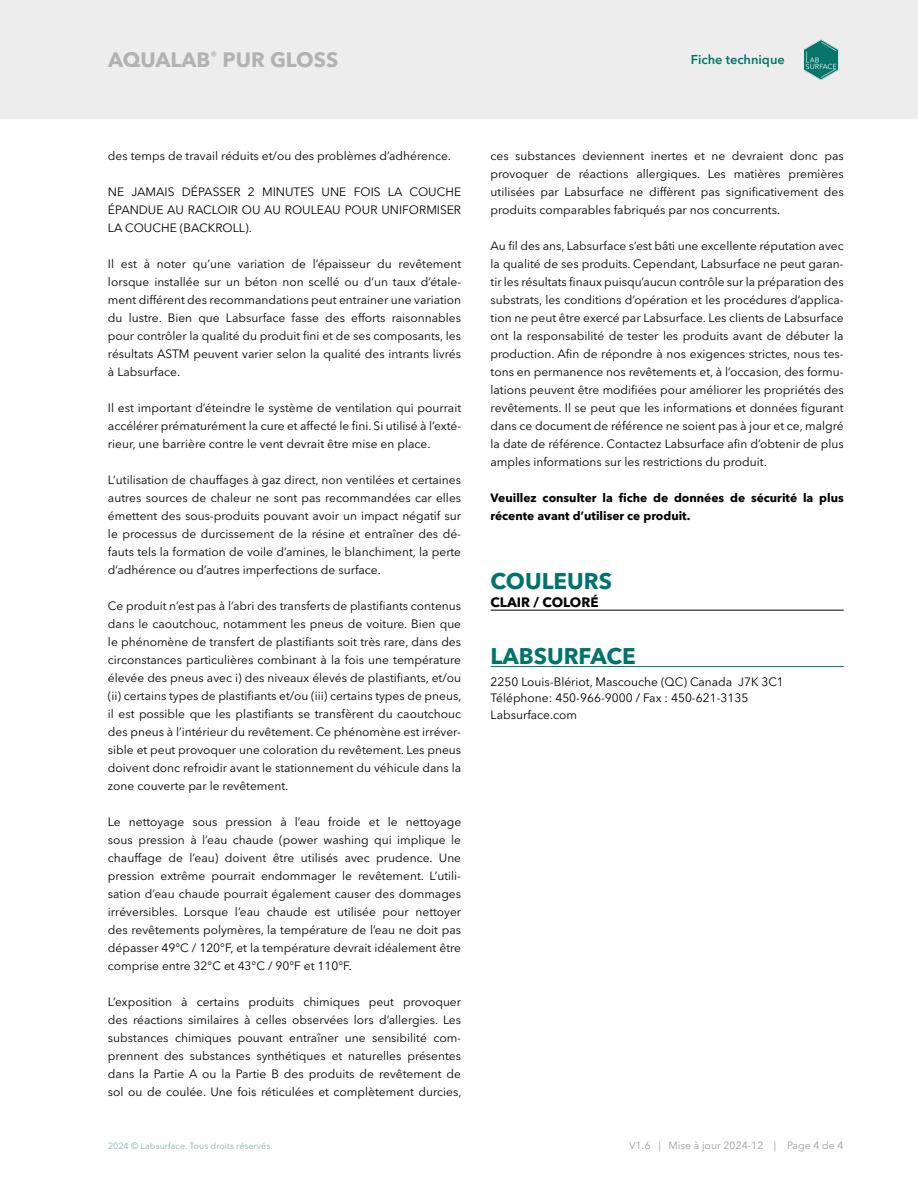
<style>
.page{position:relative;width:918px;height:1188px;background:#fff}
.page>*{position:absolute;margin:0;border:0;box-sizing:border-box;transform-origin:0 0}
.t1{font:700 22.5px "Avenir Next LT Pro";color:#00746b}
.t2{font:700 20.7px "Avenir Next LT Pro";color:#b3b2b2}
.t3{font:700 13.5px "Avenir Next LT Pro";color:#000}
.t4{font:600 12.75px "Avenir Next LT Pro";color:#00746b}
.t5{font:12px/18px "Avenir Next LT Pro";color:#000;text-align:justify}
.t6{font:700 12px/18px "Avenir Next LT Pro";color:#000}
.t7{font:10.5px "Avenir Next LT Pro";color:#9d9d9c}
.t8{font:9px "Avenir Next LT Pro";color:#8cb2ae}
</style>
<div class="page">
<div style="left:0;top:0;width:918px;height:119px;background:#ededed"></div>
<img style="left:803px;top:39px;width:36px;height:41px">
<hr style="left:491px;top:610px;width:353px;height:1px;background:#000">
<hr style="left:491px;top:666px;width:353px;height:1px;background:#00746b">
<h2 class="t2" style="left:108px;top:47px;width:232px">AQUALAB<sup>®</sup> PUR GLOSS</h2>
<p class="t4" style="left:691px;top:52px;width:95px">Fiche technique</p>
<p class="t5" style="left:108px;top:147px;width:344px">des temps de travail réduits et/ou des problèmes d’adhérence.</p>
<p class="t5" style="left:108px;top:183px;width:355px">NE JAMAIS DÉPASSER 2 MINUTES UNE FOIS LA COUCHE ÉPANDUE AU RACLOIR OU AU ROULEAU POUR UNIFORMISER LA COUCHE (BACKROLL).</p>
<p class="t5" style="left:108px;top:255px;width:355px">Il est à noter qu’une variation de l’épaisseur du revêtement lorsque installée sur un béton non scellé ou d’un taux d’étale&shy;ment différent des recommandations peut entrainer une variation du lustre. Bien que Labsurface fasse des efforts raisonnables pour contrôler la qualité du produit fini et de ses composants, les résultats ASTM peuvent varier selon la qualité des intrants livrés à Labsurface.</p>
<p class="t5" style="left:108px;top:399px;width:355px">Il est important d’éteindre le système de ventilation qui pourrait accélérer prématurément la cure et affecté le fini. Si utilisé à l’exté&shy;rieur, une barrière contre le vent devrait être mise en place.</p>
<p class="t5" style="left:108px;top:471px;width:355px">L’utilisation de chauffages à gaz direct, non ventilées et certaines autres sources de chaleur ne sont pas recommandées car elles émettent des sous-produits pouvant avoir un impact négatif sur le processus de durcissement de la résine et entraîner des dé&shy;fauts tels la formation de voile d’amines, le blanchiment, la perte d’adhérence ou d’autres imperfections de surface.</p>
<p class="t5" style="left:108px;top:597px;width:355px">Ce produit n’est pas à l’abri des transferts de plastifiants contenus dans le caoutchouc, notamment les pneus de voiture. Bien que le phénomène de transfert de plastifiants soit très rare, dans des circonstances particulières combinant à la fois une température élevée des pneus avec i) des niveaux élevés de plastifiants, et/ou (ii) certains types de plastifiants et/ou (iii) certains types de pneus, il est possible que les plastifiants se transfèrent du caoutchouc des pneus à l’intérieur du revêtement. Ce phénomène est irréver&shy;sible et peut provoquer une coloration du revêtement. Les pneus doivent donc refroidir avant le stationnement du véhicule dans la zone couverte par le revêtement.</p>
<p class="t5" style="left:108px;top:813px;width:355px">Le nettoyage sous pression à l’eau froide et le nettoyage sous pression à l’eau chaude (power washing qui implique le chauffage de l’eau) doivent être utilisés avec prudence. Une pression extrême pourrait endommager le revêtement. L’utili&shy;sation d’eau chaude pourrait également causer des dommages irréversibles. Lorsque l’eau chaude est utilisée pour nettoyer des revêtements polymères, la température de l’eau ne doit pas dépasser 49°C / 120°F, et la température devrait idéalement être comprise entre 32°C et 43°C / 90°F et 110°F.</p>
<p class="t5" style="left:108px;top:993px;width:355px">L’exposition à certains produits chimiques peut provoquer des réactions similaires à celles observées lors d’allergies. Les substances chimiques pouvant entraîner une sensibilité com&shy;prennent des substances synthétiques et naturelles présentes dans la Partie A ou la Partie B des produits de revêtement de sol ou de coulée. Une fois réticulées et complètement durcies,</p>
<p class="t5" style="left:491px;top:147px;width:355px">ces substances deviennent inertes et ne devraient donc pas provoquer de réactions allergiques. Les matières premières utilisées par Labsurface ne diffèrent pas significativement des produits comparables fabriqués par nos concurrents.</p>
<p class="t5" style="left:491px;top:237px;width:355px">Au fil des ans, Labsurface s’est bâti une excellente réputation avec la qualité de ses produits. Cependant, Labsurface ne peut garan&shy;tir les résultats finaux puisqu’aucun contrôle sur la préparation des substrats, les conditions d’opération et les procédures d’applica&shy;tion ne peut être exercé par Labsurface. Les clients de Labsurface ont la responsabilité de tester les produits avant de débuter la production. Afin de répondre à nos exigences strictes, nous tes&shy;tons en permanence nos revêtements et, à l’occasion, des formu&shy;lations peuvent être modifiées pour améliorer les propriétés des revêtements. Il se peut que les informations et données figurant dans ce document de référence ne soient pas à jour et ce, malgré la date de référence. Contactez Labsurface afin d’obtenir de plus amples informations sur les restrictions du produit.</p>
<p class="t6" style="left:491px;top:489px;width:355px">Veuillez consulter la fiche de données de sécurité la plus récente avant d’utiliser ce produit.</p>
<h1 class="t1" style="left:491px;top:568px;width:123px">COULEURS</h1>
<p class="t3" style="left:491px;top:594px;width:109px">CLAIR / COLORÉ</p>
<h1 class="t1" style="left:491px;top:642px;width:147px">LABSURFACE</h1>
<p class="t5" style="left:491px;top:673px;width:295px;line-height:16.5px;text-align:left">2250 Louis-Blériot, Mascouche (QC) Canada J7K 3C1<br>Téléphone: 450-966-9000 / Fax : 450-621-3135<br>Labsurface.com</p>
<p class="t8" style="left:108px;top:1140px;width:166px">2024 © Labsurface. Tous droits réservés.</p>
<p class="t7" style="left:629px;top:1139px;width:216px">V1.6 | Mise à jour 2024-12 | Page 4 de 4</p>
</div>
